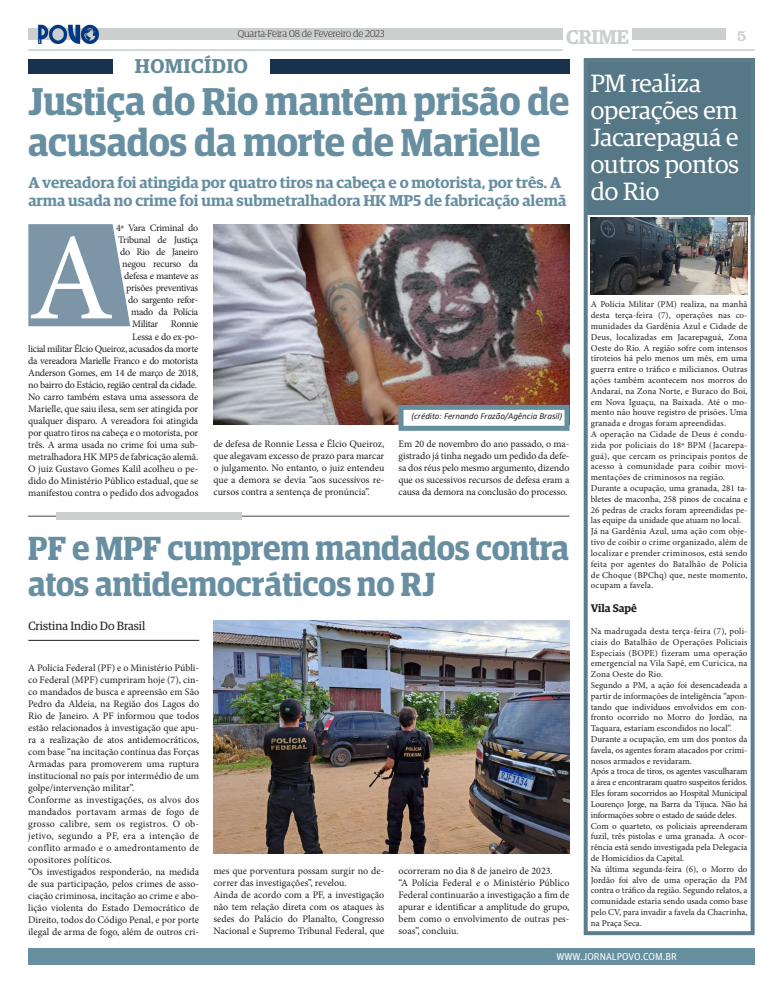
<style>
.page{position:relative;width:783px;height:993px;background:#fff}
.page>*{position:absolute;margin:0;border:0;box-sizing:border-box;transform-origin:0 0}
.t1{font:124px "Minion Pro";color:#fff}
.t2{font:600 38.7px/40.8px "Guardian Egyptian Display";color:#678fa1}
.t3{font:600 33.4px/35.5px "Guardian Egyptian Display";letter-spacing:-.005em;color:#678fa1}
.t4{font:25px/27px "Guardian Egyptian";color:#fff}
.t5{font:600 20px "Guardian Egyptian";letter-spacing:.02em;color:#648a9a}
.t6{font:600 20px "Guardian Egyptian";letter-spacing:-.02em;color:#cccfcf}
.t7{font:16px "Clarendon BT";color:#cccfcf}
.t8{font:600 15.7px/17.8px "Guardian Egyptian";color:#678fa1}
.t9{font:12px "Guardian Egyptian";color:#231f20}
.t10{font:600 11px "Guardian Egyptian";color:#231f20}
.t11{font:10px/12px "Minion Pro";letter-spacing:-.01em;color:#231f20;text-align:justify}
.t12{font:10px/12px "Minion Pro";letter-spacing:-.03em;color:#231f20;text-align:right}
.t13{font:300 10px "Guardian Egyptian Display";color:#231f20}
.t14{font:10px "Guardian Agate Sans G1 D Regular";color:#fff}
.t15{font:9px/10.8px "Minion Pro";color:#231f20;text-align:justify}
.t16{font:italic 9px "Calibri";color:#231f20}
</style>
<div class="page">
<div style="left:28px;top:947px;width:726px;height:17px;background:#668fa0"></div>
<div style="left:28px;top:28px;width:534px;height:12px;background:#cccfcf"></div>
<div style="left:632px;top:28px;width:93px;height:12px;background:#cccfcf"></div>
<hr style="left:632px;top:49px;width:122px;height:2px;background:#cccfcf">
<hr style="left:28px;top:49px;width:534px;height:2px;background:#cccfcf">
<hr style="left:28px;top:639px;width:171px;height:1px;background:#231f20">
<hr style="left:28px;top:515px;width:541px;height:1px;background:#231f20">
<div style="left:56px;top:512px;width:185px;height:7px;background:#cccfcf"></div>
<svg style="left:28px;top:224px;width:102px;height:102px;background:#879fae"></svg>
<div style="left:583px;top:58px;width:171px;height:156px;background:#557786"></div>
<div style="left:270px;top:59px;width:299px;height:14px;background:#18324d"></div>
<div style="left:28px;top:59px;width:85px;height:14px;background:#18324d"></div>
<div style="left:583px;top:58px;width:171px;height:876px;border:4px solid #5e7d8c"></div>
<img style="left:213px;top:225px;width:356px;height:199px">
<div style="left:398px;top:405px;width:171px;height:25px;background:#fff;border:5px solid #668fa0"></div>
<img style="left:213px;top:620px;width:356px;height:233px">
<img style="left:590px;top:217px;width:157px;height:77px">
<img style="left:38px;top:24px;width:61px;height:20px">
<p class="t13" style="left:238px;top:28px;width:148px">Quarta-Feira 08 de Fevereiro de 2023</p>
<h3 class="t7" style="left:736px;top:25px;width:11px">5</h3>
<h3 class="t6" style="left:566px;top:22px;width:64px">CRIME</h3>
<p class="t5" style="left:135px;top:51px;width:115px">HOMICÍDIO</p>
<p class="t2" style="left:28px;top:81px;width:542px">Justiça do Rio mantém prisão de acusados da morte de Marielle</p>
<p class="t8" style="left:28px;top:172px;width:539px">A vereadora foi atingida por quatro tiros na cabeça e o motorista, por três. A arma usada no crime foi uma submetralhadora HK MP5 de fabricação alemã</p>
<p class="t12" style="left:28px;top:222px;width:172px">4ª Vara Criminal do<br>Tribunal de Justiça<br>do Rio de Janeiro<br>negou recurso da<br>defesa e manteve as<br>prisões preventivas<br>do sargento refor-<br>mado da Polícia<br>Militar Ronnie<br>Lessa e do ex-po-<br>licial militar Élcio Queiroz, acusados da morte da vereadora Marielle Franco e do motorista<br>Anderson Gomes, em 14 de março de 2018, no bairro do Estácio, região central da cidade.</p>
<p class="t11" style="left:28px;top:390px;width:172px">No carro também estava uma assessora de Marielle, que saiu ilesa, sem ser atingida por qualquer disparo. A vereadora foi atingida por quatro tiros na cabeça e o motorista, por três. A arma usada no crime foi uma sub&shy;metralhadora HK MP5 de fabricação alemã.</p>
<p class="t11" style="left:28px;top:462px;width:172px">O juiz Gustavo Gomes Kalil acolheu o pe&shy;dido do Ministério Público estadual, que se manifestou contra o pedido dos advogados</p>
<p class="t1" style="left:28px;top:195px;width:87px">A</p>
<p class="t16" style="left:411px;top:410px;width:152px">(crédito: Fernando Frazão/Agência Brasil)</p>
<p class="t11" style="left:213px;top:438px;width:172px">de defesa de Ronnie Lessa e Élcio Queiroz, que alegavam excesso de prazo para marcar o julgamento. No entanto, o juiz entendeu que a demora se devia “aos sucessivos re&shy;cursos contra a sentença de pronúncia”.</p>
<p class="t11" style="left:398px;top:438px;width:172px">Em 20 de novembro do ano passado, o ma&shy;gistrado já tinha negado um pedido da defe&shy;sa dos réus pelo mesmo argumento, dizendo que os sucessivos recursos de defesa eram a causa da demora na conclusão do processo.</p>
<p class="t3" style="left:28px;top:530px;width:542px">PF e MPF cumprem mandados contra atos antidemocráticos no RJ</p>
<p class="t9" style="left:28px;top:617px;width:118px">Cristina Indio Do Brasil</p>
<p class="t11" style="left:28px;top:661px;width:172px">A Polícia Federal (PF) e o Ministério Públi&shy;co Federal (MPF) cumpriram hoje (7), cin&shy;co mandados de busca e apreensão em São Pedro da Aldeia, na Região dos Lagos do Rio de Janeiro. A PF informou que todos estão relacionados à investigação que apu&shy;ra a realização de atos antidemocráticos, com base “na incitação contínua das Forças Armadas para promoverem uma ruptura institucional no país por intermédio de um golpe/intervenção militar”.</p>
<p class="t11" style="left:28px;top:793px;width:172px">Conforme as investigações, os alvos dos mandados portavam armas de fogo de grosso calibre, sem os registros. O ob&shy;jetivo, segundo a PF, era a intenção de conflito armado e o amedrontamento de opositores políticos.</p>
<p class="t11" style="left:28px;top:865px;width:172px">“Os investigados responderão, na medida de sua participação, pelos crimes de asso&shy;ciação criminosa, incitação ao crime e abo&shy;lição violenta do Estado Democrático de Direito, todos do Código Penal, e por porte ilegal de arma de fogo, além de outros cri-</p>
<p class="t11" style="left:213px;top:864px;width:172px">mes que porventura possam surgir no de&shy;correr das investigações”, revelou.</p>
<p class="t11" style="left:213px;top:888px;width:172px">Ainda de acordo com a PF, a investigação não tem relação direta com os ataques às sedes do Palácio do Planalto, Congresso Nacional e Supremo Tribunal Federal, que</p>
<p class="t11" style="left:398px;top:864px;width:156px">ocorreram no dia 8 de janeiro de 2023.</p>
<p class="t11" style="left:398px;top:876px;width:172px">“A Polícia Federal e o Ministério Público Federal continuarão a investigação a fim de apurar e identificar a amplitude do grupo, bem como o envolvimento de outras pes&shy;soas”, concluiu.</p>
<p class="t4" style="left:590px;top:68px;width:150px">PM realiza operações em<br>Jacarepaguá e outros pontos do Rio</p>
<p class="t15" style="left:590px;top:299px;width:158px">A Polícia Militar (PM) realiza, na manhã desta terça-feira (7), operações nas co&shy;munidades da Gardênia Azul e Cidade de Deus, localizadas em Jacarepaguá, Zona Oeste do Rio. A região sofre com intensos tiroteios há pelo menos um mês, em uma guerra entre o tráfico e milicianos. Outras ações também acontecem nos morros do Andaraí, na Zona Norte, e Buraco do Boi, em Nova Iguaçu, na Baixada. Até o mo&shy;mento não houve registro de prisões. Uma granada e drogas foram apreendidas.</p>
<p class="t15" style="left:590px;top:428px;width:158px">A operação na Cidade de Deus é condu&shy;zida por policiais do 18º BPM (Jacarepa&shy;guá), que cercam os principais pontos de acesso à comunidade para coibir movi&shy;mentações de criminosos na região.</p>
<p class="t15" style="left:590px;top:482px;width:158px">Durante a ocupação, uma granada, 281 ta&shy;bletes de maconha, 258 pinos de cocaína e 26 pedras de cracks foram apreendidas pe&shy;las equipe da unidade que atuam no local.</p>
<p class="t15" style="left:590px;top:526px;width:158px">Já na Gardênia Azul, uma ação com obje&shy;tivo de coibir o crime organizado, além de localizar e prender criminosos, está sendo feita por agentes do Batalhão de Polícia de Choque (BPChq) que, neste momento, ocupam a favela.</p>
<p class="t10" style="left:590px;top:600px;width:48px">Vila Sapê</p>
<p class="t15" style="left:590px;top:625px;width:158px">Na madrugada desta terça-feira (7), poli&shy;ciais do Batalhão de Operações Policiais Especiais (BOPE) fizeram uma operação emergencial na Vila Sapê, em Curicica, na Zona Oeste do Rio.</p>
<p class="t15" style="left:590px;top:679px;width:158px">Segundo a PM, a ação foi desencadeada a partir de informações de inteligência “apon&shy;tando que indivíduos envolvidos em con&shy;fronto ocorrido no Morro do Jordão, na Taquara, estariam escondidos no local”.</p>
<p class="t15" style="left:590px;top:733px;width:158px">Durante a ocupação, em um dos pontos da favela, os agentes foram atacados por crimi&shy;nosos armados e revidaram.</p>
<p class="t15" style="left:590px;top:766px;width:158px">Após a troca de tiros, os agentes vasculharam a área e encontraram quatro suspeitos feridos.<br>Eles foram socorridos ao Hospital Municipal Lourenço Jorge, na Barra da Tijuca. Não há informações sobre o estado de saúde deles.</p>
<p class="t15" style="left:590px;top:820px;width:158px">Com o quarteto, os policiais apreenderam fuzil, três pistolas e uma granada. A ocor&shy;rência está sendo investigada pela Delegacia de Homicídios da Capital.</p>
<p class="t15" style="left:590px;top:863px;width:158px">Na última segunda-feira (6), o Morro do Jordão foi alvo de uma operação da PM contra o tráfico da região. Segundo relatos, a comunidade estaria sendo usada como base pelo CV, para invadir a favela da Chacrinha, na Praça Seca.</p>
<p class="t14" style="left:556px;top:949px;width:122px">WWW.JORNALPOVO.COM.BR</p>
</div>
